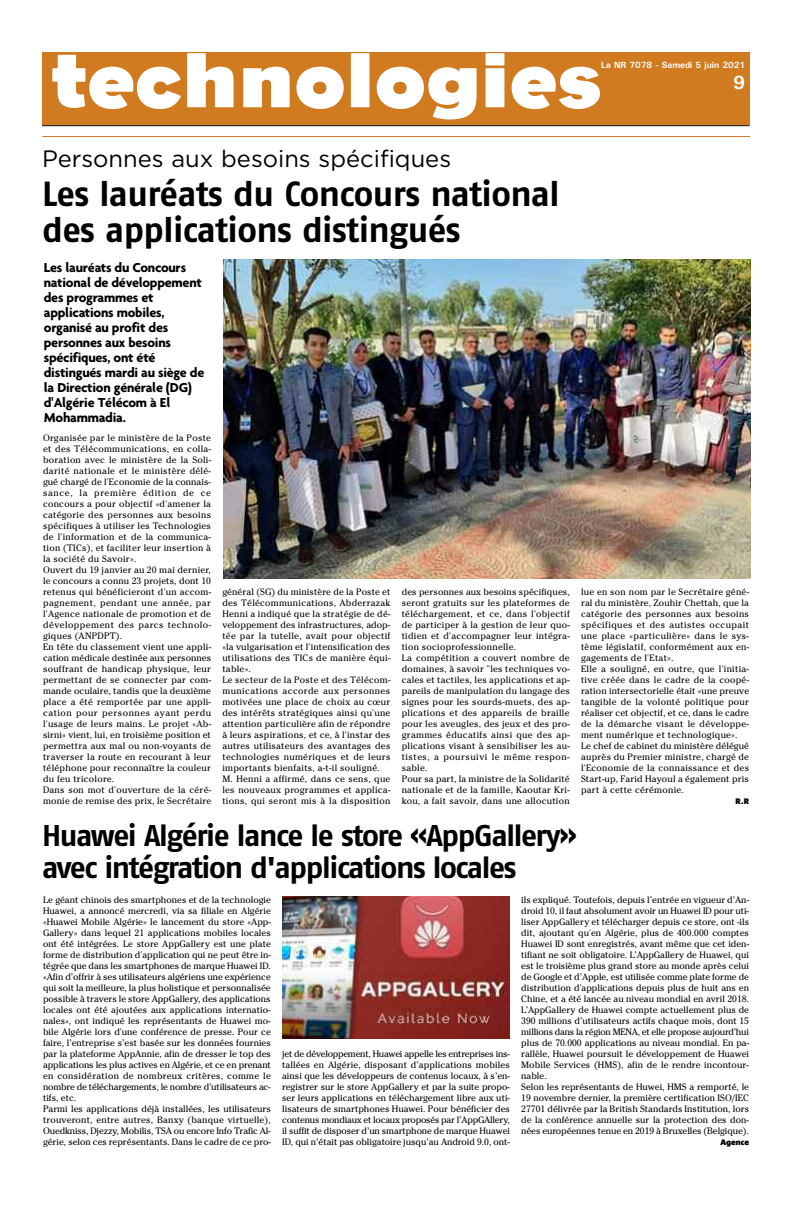
<style>
.page{position:relative;width:792px;height:1224px;background:#fff}
.page>*{position:absolute;margin:0;border:0;box-sizing:border-box;transform-origin:0 0}
.t1{font:700 77.4px "Eagle";color:#fff;scale:1.09 1}
.t2{font:700 34.8px/35.6px "Fago No";letter-spacing:-.02em;color:#000}
.t3{font:700 30px/32px "Fago No";letter-spacing:-.045em;color:#000}
.t4{font:23.7px "Gotham";color:#000}
.t5{font:700 19px "Univers";color:#fff}
.t6{font:700 14px/15px "Agenda";letter-spacing:-.015em;color:#000}
.t7{font:9.2px/11px "Cheltenham";letter-spacing:.01em;color:#000}
.t8{font:700 9px "Univers";color:#fff}
.t9{font:900 8px "Corpid";color:#000}
</style>
<div class="page">
<div style="left:42px;top:52px;width:708px;height:73px;background:#d07b20"></div>
<hr style="left:42px;top:125px;width:708px;height:1px;background:#000">
<hr style="left:42px;top:136px;width:708px;height:1px;background:#d07b20">
<img style="left:223px;top:259px;width:527px;height:319px">
<img style="left:282px;top:896px;width:227px;height:143px">
<p class="t1" style="left:51px;top:35px;width:507px">technologies</p>
<p class="t8" style="left:601px;top:59px;width:145px">La NR 7078 - Samedi 5 juin 2021</p>
<p class="t5" style="left:733px;top:71px;width:13px">9</p>
<p class="t4" style="left:42px;top:145px;width:411px">Personnes aux besoins spécifiques</p>
<p class="t2" style="left:42px;top:180px;width:519px">Les lauréats du Concours national des applications distingués</p>
<p class="t6" style="left:44px;top:260px;width:162px">Les lauréats du Concours national de développement des programmes et applications mobiles, organisé au profit des personnes aux besoins spécifiques, ont été distingués mardi au siège de la Direction générale (DG) d'Algérie Télécom à El<br>Mohammadia.</p>
<p class="t7" style="left:43px;top:432px;width:170px">Organisée par le ministère de la Poste et des Télécommunications, en colla&shy;boration avec le ministère de la Soli&shy;darité nationale et le ministère délé&shy;gué chargé de l'Economie de la connais&shy;sance, la première édition de ce concours a pour objectif «d'amener la catégorie des personnes aux besoins spécifiques à utiliser les Technologies de l'information et de la communica&shy;tion (TICs), et faciliter leur insertion à la société du Savoir».<br>Ouvert du 19 janvier au 20 mai dernier, le concours a connu 23 projets, dont 10 retenus qui bénéficieront d'un accom&shy;pagnement, pendant une année, par l'Agence nationale de promotion et de développement des parcs technolo&shy;giques (ANPDPT).<br>En tête du classement vient une appli&shy;cation médicale destinée aux personnes souffrant de handicap physique, leur permettant de se connecter par com&shy;mande oculaire, tandis que la deuxième place a été remportée par une appli&shy;cation pour personnes ayant perdu l'usage de leurs mains. Le projet «Ab&shy;sirni» vient, lui, en troisième position et permettra aux mal ou non-voyants de traverser la route en recourant à leur téléphone pour reconnaître la couleur du feu tricolore.<br>Dans son mot d'ouverture de la céré&shy;monie de remise des prix, le Secrétaire</p>
<p class="t7" style="left:222px;top:586px;width:170px">général (SG) du ministère de la Poste et des Télécommunications, Abderrazak Henni a indiqué que la stratégie de dé&shy;veloppement des infrastructures, adop&shy;tée par la tutelle, avait pour objectif «la vulgarisation et l'intensification des utilisations des TICs de manière équi&shy;table».<br>Le secteur de la Poste et des Télécom&shy;munications accorde aux personnes motivées une place de choix au cœur des intérêts stratégiques ainsi qu'une attention particulière afin de répondre à leurs aspirations, et ce, à l'instar des autres utilisateurs des avantages des technologies numériques et de leurs importants bienfaits, a-t-il souligné.<br>M. Henni a affirmé, dans ce sens, que les nouveaux programmes et applica&shy;tions, qui seront mis à la disposition</p>
<p class="t7" style="left:402px;top:586px;width:170px">des personnes aux besoins spécifiques, seront gratuits sur les plateformes de téléchargement, et ce, dans l'objectif de participer à la gestion de leur quo&shy;tidien et d'accompagner leur intégra&shy;tion socioprofessionnelle.<br>La compétition a couvert nombre de domaines, à savoir "les techniques vo&shy;cales et tactiles, les applications et ap&shy;pareils de manipulation du langage des signes pour les sourds-muets, des ap&shy;plications et des appareils de braille pour les aveugles, des jeux et des pro&shy;grammes éducatifs ainsi que des ap&shy;plications visant à sensibiliser les au&shy;tistes, a poursuivi le même respon&shy;sable.<br>Pour sa part, la ministre de la Solidarité nationale et de la famille, Kaoutar Kri&shy;kou, a fait savoir, dans une allocution</p>
<p class="t7" style="left:581px;top:586px;width:170px">lue en son nom par le Secrétaire géné&shy;ral du ministère, Zouhir Chettah, que la catégorie des personnes aux besoins spécifiques et des autistes occupait une place «particulière» dans le sys&shy;tème législatif, conformément aux en&shy;gagements de l'Etat».<br>Elle a souligné, en outre, que l'initia&shy;tive créée dans le cadre de la coopé&shy;ration intersectorielle était «une preuve tangible de la volonté politique pour réaliser cet objectif, et ce, dans le cadre de la démarche visant le développe&shy;ment numérique et technologique».<br>Le chef de cabinet du ministère délégué auprès du Premier ministre, chargé de l'Economie de la connaissance et des Start-up, Farid Hayoul a également pris part à cette cérémonie.</p>
<p class="t9" style="left:736px;top:798px;width:15px">R.R</p>
<p class="t3" style="left:42px;top:823px;width:536px">Huawei Algérie lance le store «AppGallery» avec intégration d'applications locales</p>
<p class="t7" style="left:43px;top:894px;width:229px">Le géant chinois des smartphones et de la technologie Huawei, a annoncé mercredi, via sa filiale en Algérie «Huawei Mobile Algérie» le lancement du store «App-Gallery» dans lequel 21 applications mobiles locales ont été intégrées. Le store AppGallery est une plate forme de distribution d'application qui ne peut être in&shy;tégrée que dans les smartphones de marque Huawei ID. «Afin d’offrir à ses utilisateurs algériens une expérience qui soit la meilleure, la plus holistique et personnalisée possible à travers le store AppGallery, des applications locales ont été ajoutées aux applications internatio&shy;nales», ont indiqué les représentants de Huawei mo&shy;bile Algérie lors d'une conférence de presse. Pour ce faire, l’entreprise s’est basée sur les données fournies par la plateforme AppAnnie, afin de dresser le top des applications les plus actives en Algérie, et ce en prenant en considération de nombreux critères, comme le nombre de téléchargements, le nombre d’utilisateurs ac&shy;tifs, etc.<br>Parmi les applications déjà installées, les utilisateurs trouveront, entre autres, Banxy (banque virtuelle), Ouedkniss, Djezzy, Mobilis, TSA ou encore Info Trafic Al&shy;gérie, selon ces représentants. Dans le cadre de ce pro-</p>
<p class="t7" style="left:282px;top:1048px;width:229px;text-align:justify">jet de développement, Huawei appelle les entreprises ins&shy;tallées en Algérie, disposant d’applications mobiles ainsi que les développeurs de contenus locaux, à s’en&shy;registrer sur le store AppGallery et par la suite propo&shy;ser leurs applications en téléchargement libre aux uti&shy;lisateurs de smartphones Huawei. Pour bénéficier des contenus mondiaux et locaux proposés par l’AppGAllery, il suffit de disposer d’un smartphone de marque Huawei ID, qui n’était pas obligatoire jusqu’au Android 9.0, ont-</p>
<p class="t7" style="left:521px;top:894px;width:229px">ils expliqué. Toutefois, depuis l’entrée en vigueur d’An&shy;droid 10, il faut absolument avoir un Huawei ID pour uti&shy;liser AppGallery et télécharger depuis ce store, ont -ils dit, ajoutant qu'en Algérie, plus de 400.000 comptes Huawei ID sont enregistrés, avant même que cet iden&shy;tifiant ne soit obligatoire. L’AppGallery de Huawei, qui est le troisième plus grand store au monde après celui de Google et d’Apple, est utilisée comme plate forme de distribution d'applications depuis plus de huit ans en Chine, et a été lancée au niveau mondial en avril 2018.<br>L’AppGallery de Huawei compte actuellement plus de 390 millions d’utilisateurs actifs chaque mois, dont 15 millions dans la région MENA, et elle propose aujourd’hui plus de 70.000 applications au niveau mondial. En pa&shy;rallèle, Huawei poursuit le développement de Huawei Mobile Services (HMS), afin de le rendre incontour&shy;nable.<br>Selon les représentants de Huwei, HMS a remporté, le 19 novembre dernier, la première certification ISO/IEC 27701 délivrée par la British Standards Institution, lors de la conférence annuelle sur la protection des don&shy;nées européennes tenue en 2019 à Bruxelles (Belgique).</p>
<p class="t9" style="left:721px;top:1139px;width:30px">Agence</p>
</div>
